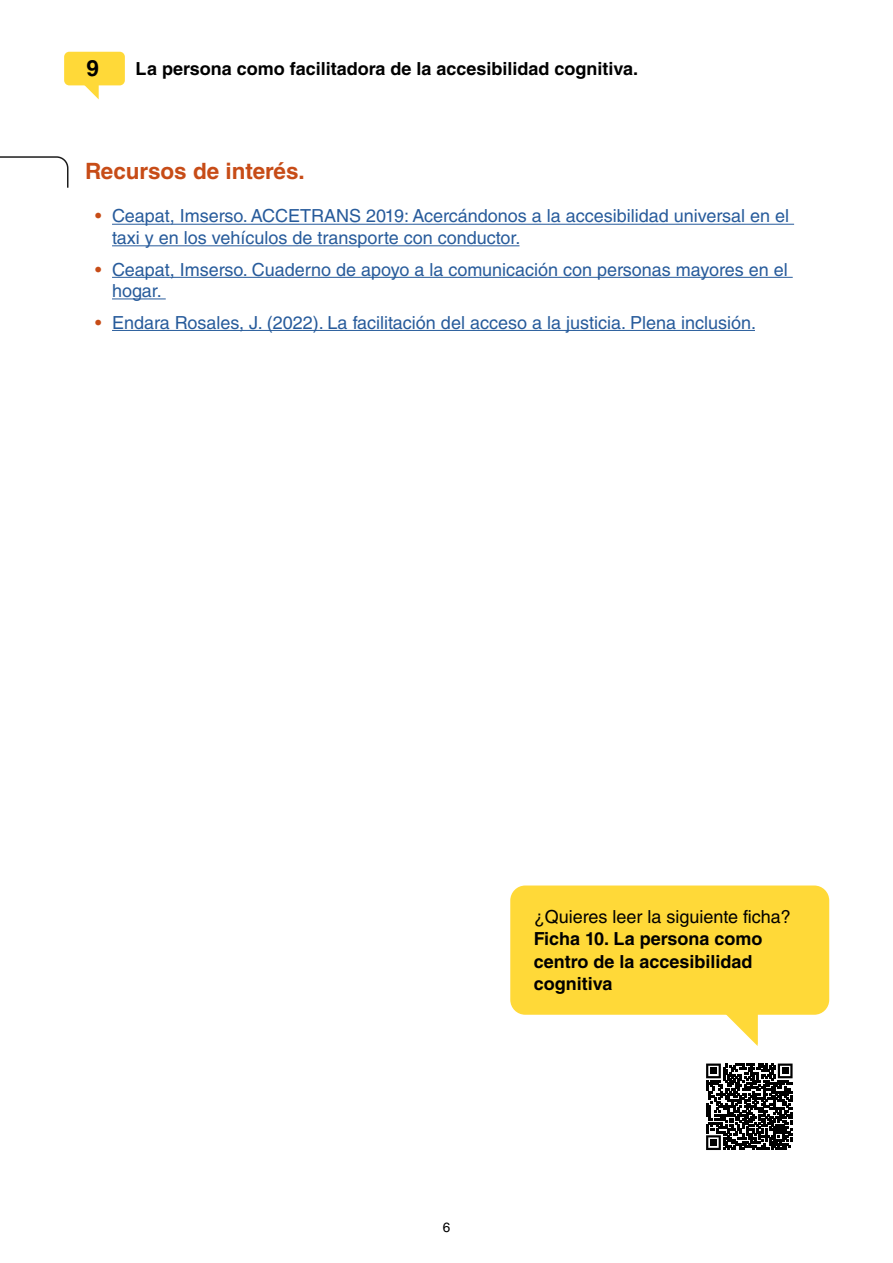
<style>
.page{position:relative;width:893px;height:1263px;background:#fff}
.page>*{position:absolute;margin:0;border:0;box-sizing:border-box;transform-origin:0 0}
.t1{font:700 22.5px "Helvetica LT Std";color:#c74c17}
.t2{font:700 22.5px "Helvetica LT Std";color:#000}
.t3{font:18px/21.6px "Helvetica LT Std";color:#275b9b}
.t4{font:700 18px/22.5px "Helvetica LT Std";color:#000}
.t5{font:18px "Helvetica LT Std";color:#000}
.t6{font:13.5px "Helvetica LT Std";color:#000}
.s1{color:#c74c17}
</style>
<div class="page">
<svg style="left:84px;top:85px;width:15px;height:14px"></svg>
<div style="left:64px;top:52px;width:61px;height:33px;background:#ffd938;border-radius:5px"></div>
<hr style="left:112px;top:224px;width:682px;height:1px;background:#275b9b">
<hr style="left:112px;top:245px;width:407px;height:1px;background:#275b9b">
<hr style="left:112px;top:277px;width:681px;height:1px;background:#275b9b">
<hr style="left:112px;top:298px;width:54px;height:1px;background:#275b9b">
<hr style="left:112px;top:330px;width:643px;height:1px;background:#275b9b">
<div style="left:510px;top:885px;width:319px;height:130px;background:#ffd938;border-radius:15px"></div>
<svg style="left:0;top:156px;width:69px;height:32px"></svg>
<svg style="left:723px;top:1014px;width:35px;height:32px"></svg>
<img style="left:706px;top:1063px;width:87px;height:87px">
<p class="t2" style="left:87px;top:54px;width:14px">9</p>
<p class="t4" style="left:136px;top:57px;width:504px">La persona como facilitadora de la accesibilidad cognitiva.</p>
<p class="t1" style="left:85px;top:158px;width:221px">Recursos de interés.</p>
<p class="t3" style="left:112px;top:205px;width:678px;text-indent:-17px"><span class="s1">•</span> Ceapat, Imserso. ACCETRANS 2019: Acercándonos a la accesibilidad universal en el taxi y en los vehículos de transporte con conductor.</p>
<p class="t3" style="left:112px;top:258px;width:677px;text-indent:-17px"><span class="s1">•</span> Ceapat, Imserso. Cuaderno de apoyo a la comunicación con personas mayores en el hogar.</p>
<p class="t3" style="left:95px;top:311px;width:662px"><span class="s1">•</span> Endara Rosales, J. (2022). La facilitación del acceso a la justicia. Plena inclusión.</p>
<p class="t5" style="left:534px;top:906px;width:259px">¿Quieres leer la siguiente ficha?</p>
<p class="t4" style="left:534px;top:927px;width:230px">Ficha 10. La persona como centro de la accesibilidad cognitiva</p>
<p class="t6" style="left:443px;top:1220px;width:9px">6</p>
</div>
